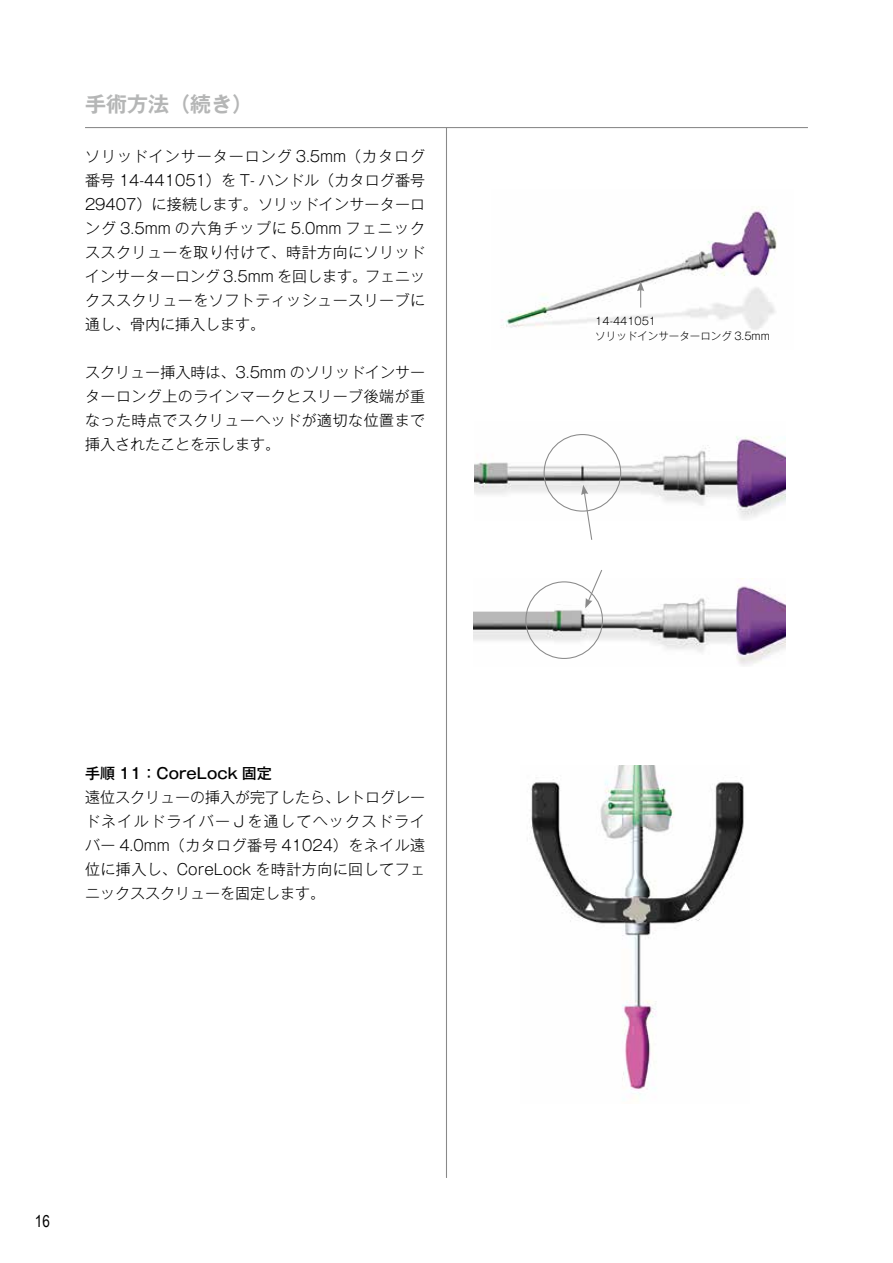
<style>
.page{position:relative;width:893px;height:1263px;background:#fff}
.page>*{position:absolute;margin:0;border:0;box-sizing:border-box;transform-origin:0 0}
.t1{font:700 21px "Gothic MB101 Pro De";color:#b5b6b6}
.t2{font:16.5px "Arial Narrow";color:#000}
.t3{font:300 15px/24px "Gothic MB101 Pro";letter-spacing:.03em;color:#000;text-align:justify}
.t4{font:500 15px "Gothic MB101 Pro";color:#000}
.t5{font:300 10.5px/15px "Gothic MB101 Pro";color:#000}
</style>
<div class="page">
<img style="left:501px;top:206px;width:276px;height:124px">
<img style="left:474px;top:434px;width:311px;height:85px">
<img style="left:474px;top:581px;width:312px;height:85px">
<img style="left:531px;top:765px;width:213px;height:334px">
<hr style="left:85px;top:127px;width:723px;height:1px;background:#898989">
<hr style="left:446px;top:128px;width:1px;height:1050px;background:#898989">
<svg style="left:581px;top:485px;width:12px;height:55px"></svg>
<div style="left:525px;top:581px;width:78px;height:78px;border:1px solid #898989;border-radius:50%"></div>
<svg style="left:585px;top:570px;width:18px;height:38px"></svg>
<svg style="left:637px;top:281px;width:7px;height:27px"></svg>
<h1 class="t1" style="left:85px;top:87px;width:169px">手術方法（続き）</h1>
<p class="t3" style="left:85px;top:142px;width:342px">ソリッドインサーターロング 3.5mm（カタログ番号 14-441051）を T- ハンドル（カタログ番号29407）に接続します。ソリッドインサーターロング 3.5mm の六角チップに 5.0mm フェニックススクリューを取り付けて、時計方向にソリッドインサーターロング 3.5mm を回します。フェニックススクリューをソフトティッシュースリーブに通し、骨内に挿入します。</p>
<p class="t3" style="left:85px;top:358px;width:342px">スクリュー挿入時は、3.5mm のソリッドインサーターロング上のラインマークとスリーブ後端が重なった時点でスクリューヘッドが適切な位置まで挿入されたことを示します。</p>
<p class="t4" style="left:85px;top:760px;width:188px">手順 11：CoreLock 固定</p>
<p class="t3" style="left:85px;top:783px;width:342px">遠位スクリューの挿入が完了したら、レトログレードネイルドライバーＪを通してヘックスドライバー 4.0mm（カタログ番号 41024）をネイル遠位に挿入し、CoreLock を時計方向に回してフェニックススクリューを固定します。</p>
<p class="t2" style="left:35px;top:1209px;width:17px">16</p>
<p class="t5" style="left:595px;top:312px;width:176px">14-441051<br>ソリッドインサーターロング 3.5mm</p>
</div>
